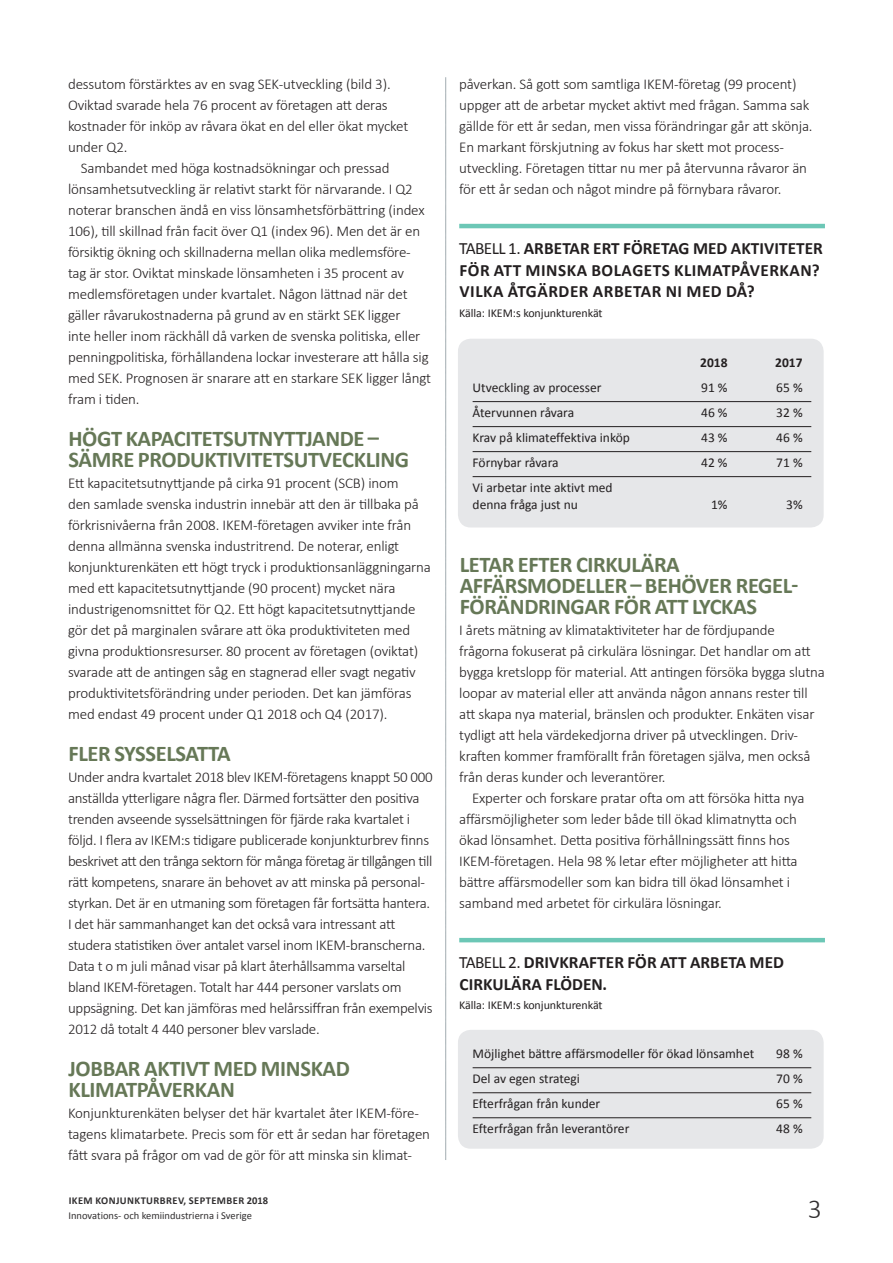
<style>
.page{position:relative;width:893px;height:1263px;background:#fff}
.page>*{position:absolute;margin:0;border:0;box-sizing:border-box;transform-origin:0 0}
.t1{font:300 27.75px "Calibri";color:#312f30}
.Mellanrubrik{font:700 22.5px/21px "Calibri";letter-spacing:-.015em;color:#667857}
.Rubrik_bild_och_tabe{font:700 17.25px/21.8px "Calibri";letter-spacing:.03em;color:#231f20}
.Rubrik_bild_och_tabe-2{font:700 17.25px/21.8px "Calibri";letter-spacing:.005em;color:#231f20}
.t2{font:300 15px/21px "Calibri";letter-spacing:-.01em;color:#231f20}
.Brödtext{font:13.5px/16.5px "Calibri";color:#231f20}
.Brödtext-2{font:700 13.5px "Calibri";color:#231f20}
.Källa{font:12px "Calibri";letter-spacing:-.005em;color:#231f20}
.t3{font:10.5px "Calibri";color:#312f30}
.t4{font:700 10.5px "Calibri";letter-spacing:.04em;color:#312f30}
.s1{font-weight:400}
</style>
<div class="page">
<hr style="left:459px;top:224px;width:366px;height:4px;background:#6cc7b6">
<hr style="left:459px;top:938px;width:366px;height:4px;background:#6cc7b6">
<hr style="left:445px;top:74px;width:3px;height:1086px;background:#fff;opacity:.12">
<div style="left:458px;top:339px;width:366px;height:188px;background:#e6e7e9;border-radius:13px"></div>
<hr style="left:473px;top:401px;width:338px;height:1px;background:#231f20">
<hr style="left:473px;top:426px;width:338px;height:1px;background:#231f20">
<hr style="left:473px;top:451px;width:338px;height:1px;background:#231f20">
<hr style="left:473px;top:476px;width:338px;height:1px;background:#231f20">
<div style="left:458px;top:1030px;width:366px;height:119px;background:#e6e7e9;border-radius:13px"></div>
<hr style="left:473px;top:1067px;width:338px;height:1px;background:#231f20">
<hr style="left:473px;top:1092px;width:338px;height:1px;background:#231f20">
<hr style="left:473px;top:1117px;width:338px;height:1px;background:#231f20">
<p class="t2" style="left:68px;top:73px;width:342px">dessutom förstärktes av en svag SEK-utveckling (bild 3).<br>Oviktad svarade hela 76 procent av företagen att deras kostnader för inköp av råvara ökat en del eller ökat mycket under Q2.</p>
<p class="t2" style="left:68px;top:157px;width:364px;text-indent:13px">Sambandet med höga kostnadsökningar och pressad lönsamhetsutveckling är relativt starkt för närvarande. I Q2 noterar branschen ändå en viss lönsamhetsförbättring (index 106), till skillnad från facit över Q1 (index 96). Men det är en försiktig ökning och skillnaderna mellan olika medlemsföre&shy;tag är stor. Oviktat minskade lönsamheten i 35 procent av medlemsföretagen under kvartalet. Någon lättnad när det gäller råvarukostnaderna på grund av en stärkt SEK ligger<br>inte heller inom räckhåll då varken de svenska politiska, eller penningpolitiska, förhållandena lockar investerare att hålla sig med SEK. Prognosen är snarare att en starkare SEK ligger långt fram i tiden.</p>
<p class="Mellanrubrik" style="left:68px;top:427px;width:342px">HÖGT KAPACITETSUTNYTTJANDE –<br>SÄMRE PRODUKTIVITETSUTVECKLING</p>
<p class="t2" style="left:68px;top:472px;width:364px">Ett kapacitetsutnyttjande på cirka 91 procent (SCB) inom<br>den samlade svenska industrin innebär att den är tillbaka på förkrisnivåerna från 2008. IKEM-företagen avviker inte från denna allmänna svenska industritrend. De noterar, enligt konjunkturenkäten ett högt tryck i produktionsanläggningarna med ett kapacitetsutnyttjande (90 procent) mycket nära industrigenomsnittet för Q2. Ett högt kapacitetsutnyttjande gör det på marginalen svårare att öka produktiviteten med givna produktionsresurser. 80 procent av företagen (oviktat) svarade att de antingen såg en stagnerad eller svagt negativ produktivitetsförändring under perioden. Det kan jämföras med endast 49 procent under Q1 2018 och Q4 (2017).</p>
<p class="Mellanrubrik" style="left:68px;top:742px;width:164px">FLER SYSSELSATTA</p>
<p class="t2" style="left:68px;top:766px;width:366px">Under andra kvartalet 2018 blev IKEM-företagens knappt 50 000 anställda ytterligare några fler. Därmed fortsätter den positiva trenden avseende sysselsättningen för fjärde raka kvartalet i följd. I flera av IKEM:s tidigare publicerade konjunkturbrev finns beskrivet att den trånga sektorn för många företag är tillgången till rätt kompetens, snarare än behovet av att minska på personal&shy;styrkan. Det är en utmaning som företagen får fortsätta hantera.<br>I det här sammanhanget kan det också vara intressant att studera statistiken över antalet varsel inom IKEM-branscherna.<br>Data t o m juli månad visar på klart återhållsamma varseltal bland IKEM-företagen. Totalt har 444 personer varslats om uppsägning. Det kan jämföras med helårssiffran från exempelvis 2012 då totalt 4 440 personer blev varslade.</p>
<p class="Mellanrubrik" style="left:68px;top:1057px;width:283px">JOBBAR AKTIVT MED MINSKAD<br>KLIMATPÅVERKAN</p>
<p class="t2" style="left:68px;top:1102px;width:364px">Konjunkturenkäten belyser det här kvartalet åter IKEM-före&shy;tagens klimatarbete. Precis som för ett år sedan har företagen fått svara på frågor om vad de gör för att minska sin klimat-</p>
<p class="t4" style="left:69px;top:1194px;width:201px">IKEM KONJUNKTURBREV, SEPTEMBER 2018</p>
<p class="t3" style="left:68px;top:1209px;width:185px">Innovations- och kemiindustrierna i Sverige</p>
<p class="t2" style="left:459px;top:73px;width:355px">påverkan. Så gott som samtliga IKEM-företag (99 procent) uppger att de arbetar mycket aktivt med frågan. Samma sak gällde för ett år sedan, men vissa förändringar går att skönja.<br>En markant förskjutning av fokus har skett mot process&shy;utveckling. Företagen tittar nu mer på återvunna råvaror än för ett år sedan och något mindre på förnybara råvaror.</p>
<p class="Rubrik_bild_och_tabe" style="left:459px;top:236px;width:365px"><span class="s1">TABELL 1.</span> ARBETAR ERT FÖRETAG MED AKTIVITETER<br>FÖR ATT MINSKA BOLAGETS KLIMATPÅVERKAN?<br>VILKA ÅTGÄRDER ARBETAR NI MED DÅ?</p>
<p class="Källa" style="left:459px;top:305px;width:145px">Källa: IKEM:s konjunkturenkät</p>
<p class="Brödtext-2" style="left:700px;top:354px;width:29px">2018</p>
<p class="Brödtext-2" style="left:775px;top:354px;width:29px">2017</p>
<p class="Brödtext" style="left:473px;top:379px;width:130px">Utveckling av processer</p>
<p class="Brödtext" style="left:701px;top:379px;width:28px">91 %</p>
<p class="Brödtext" style="left:776px;top:379px;width:28px">65 %</p>
<p class="Brödtext" style="left:473px;top:404px;width:103px">Återvunnen råvara</p>
<p class="Brödtext" style="left:701px;top:404px;width:28px">46 %</p>
<p class="Brödtext" style="left:776px;top:404px;width:28px">32 %</p>
<p class="Brödtext" style="left:473px;top:429px;width:159px">Krav på klimateffektiva inköp</p>
<p class="Brödtext" style="left:701px;top:429px;width:28px">43 %</p>
<p class="Brödtext" style="left:776px;top:429px;width:28px">46 %</p>
<p class="Brödtext" style="left:473px;top:454px;width:88px">Förnybar råvara</p>
<p class="Brödtext" style="left:701px;top:454px;width:28px">42 %</p>
<p class="Brödtext" style="left:776px;top:454px;width:28px">71 %</p>
<p class="Brödtext" style="left:473px;top:479px;width:142px">Vi arbetar inte aktivt med denna fråga just nu</p>
<p class="Brödtext" style="left:711px;top:495px;width:18px">1%</p>
<p class="Brödtext" style="left:786px;top:495px;width:18px">3%</p>
<p class="Mellanrubrik" style="left:460px;top:553px;width:340px">LETAR EFTER CIRKULÄRA<br>AFFÄRSMODELLER – BEHÖVER REGEL-<br>FÖRÄNDRINGAR FÖR ATT LYCKAS</p>
<p class="t2" style="left:459px;top:619px;width:367px">I årets mätning av klimataktiviteter har de fördjupande frågorna fokuserat på cirkulära lösningar. Det handlar om att bygga kretslopp för material. Att antingen försöka bygga slutna loopar av material eller att använda någon annans rester till att skapa nya material, bränslen och produkter. Enkäten visar tydligt att hela värdekedjorna driver på utvecklingen. Driv&shy;kraften kommer framförallt från företagen själva, men också från deras kunder och leverantörer.</p>
<p class="t2" style="left:459px;top:787px;width:347px;text-indent:13px">Experter och forskare pratar ofta om att försöka hitta nya affärsmöjligheter som leder både till ökad klimatnytta och ökad lönsamhet. Detta positiva förhållningssätt finns hos IKEM-företagen. Hela 98 % letar efter möjligheter att hitta bättre affärsmodeller som kan bidra till ökad lönsamhet i samband med arbetet för cirkulära lösningar.</p>
<p class="Rubrik_bild_och_tabe-2" style="left:459px;top:950px;width:326px"><span class="s1">TABELL 2.</span> DRIVKRAFTER FÖR ATT ARBETA MED<br>CIRKULÄRA FLÖDEN.</p>
<p class="Källa" style="left:459px;top:998px;width:145px">Källa: IKEM:s konjunkturenkät</p>
<p class="Brödtext" style="left:473px;top:1045px;width:283px">Möjlighet bättre affärsmodeller för ökad lönsamhet</p>
<p class="Brödtext" style="left:776px;top:1045px;width:28px">98 %</p>
<p class="Brödtext" style="left:473px;top:1070px;width:109px">Del av egen strategi</p>
<p class="Brödtext" style="left:776px;top:1070px;width:28px">70 %</p>
<p class="Brödtext" style="left:473px;top:1095px;width:129px">Efterfrågan från kunder</p>
<p class="Brödtext" style="left:776px;top:1095px;width:28px">65 %</p>
<p class="Brödtext" style="left:473px;top:1120px;width:158px">Efterfrågan från leverantörer</p>
<p class="Brödtext" style="left:776px;top:1120px;width:28px">48 %</p>
<p class="t1" style="left:808px;top:1191px;width:16px">3</p>
</div>
